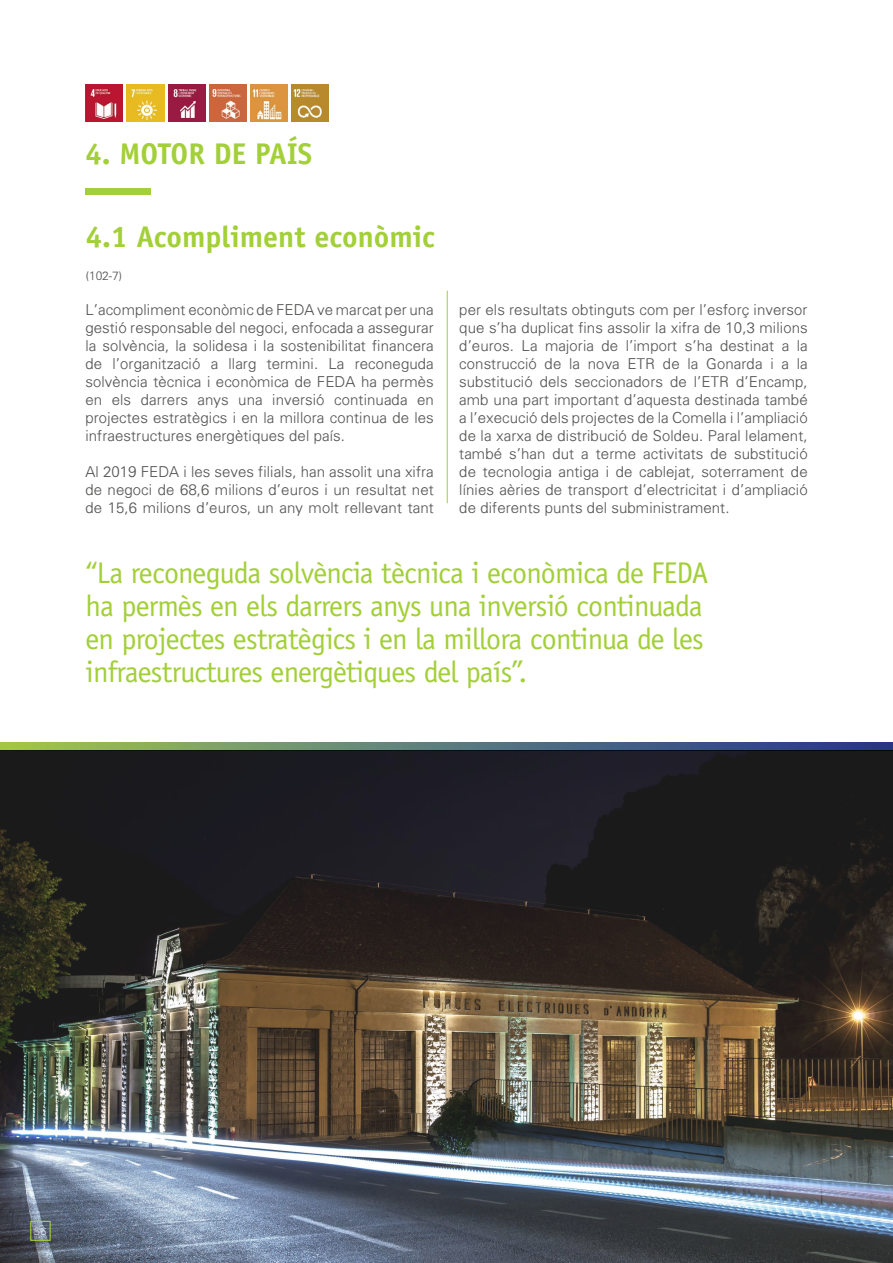
<style>
.page{position:relative;width:893px;height:1263px;background:#fff}
.page>*{position:absolute;margin:0;border:0;box-sizing:border-box;transform-origin:0 0}
.t1{font:30px/33px "Officina Sans Std";letter-spacing:-.025em;color:#a3cf38}
.t2{font:700 30px "Officina Sans Std";color:#a3cf38}
.t3{font:300 15px/18px "Univers";letter-spacing:.01em;color:#575756;text-align:justify}
.t4{font:300 12px "Univers";color:#575756}
.t5{font:300 10.5px "Gotham";color:#fff}
</style>
<div class="page">
<div style="left:85px;top:188px;width:66px;height:7px;background:#a3cf38"></div>
<hr style="left:447px;top:291px;width:1px;height:212px;background:#a3cf38">
<img style="left:0;top:750px;width:893px;height:513px">
<svg style="left:0;top:743px;width:893px;height:7px;background:#5e7c74"></svg>
<div style="left:30px;top:1221px;width:21px;height:20px;border:1px solid #a3cf38"></div>
<img style="left:86px;top:85px;width:37px;height:37px">
<img style="left:127px;top:85px;width:37px;height:37px">
<img style="left:168px;top:85px;width:37px;height:37px">
<img style="left:209px;top:85px;width:37px;height:37px">
<img style="left:250px;top:85px;width:37px;height:37px">
<img style="left:291px;top:85px;width:37px;height:37px">
<h1 class="t2" style="left:85px;top:135px;width:229px">4. MOTOR DE PAÍS</h1>
<h1 class="t2" style="left:85px;top:218px;width:351px">4.1 Acompliment econòmic</h1>
<p class="t4" style="left:86px;top:269px;width:38px">(102-7)</p>
<p class="t3" style="left:85px;top:300px;width:350px">L’acompliment econòmic de FEDA ve marcat per una gestió responsable del negoci, enfocada a assegurar la solvència, la solidesa i la sostenibilitat financera de l’organització a llarg termini. La reconeguda solvència tècnica i econòmica de FEDA ha permès en els darrers anys una inversió continuada en projectes estratègics i en la millora continua de les infraestructures energètiques del país.</p>
<p class="t3" style="left:85px;top:462px;width:350px">Al 2019 FEDA i les seves filials, han assolit una xifra de negoci de 68,6 milions d’euros i un resultat net de 15,6 milions d’euros, un any molt rellevant tant</p>
<p class="t3" style="left:459px;top:300px;width:350px">per els resultats obtinguts com per l’esforç inversor que s’ha duplicat fins assolir la xifra de 10,3 milions d’euros. La majoria de l’import s’ha destinat a la construcció de la nova ETR de la Gonarda i a la substitució dels seccionadors de l’ETR d’Encamp, amb una part important d’aquesta destinada també a l’execució dels projectes de la Comella i l’ampliació de la xarxa de distribució de Soldeu. Paral·lelament, també s’han dut a terme activitats de substitució de tecnologia antiga i de cablejat, soterrament de línies aèries de transport d’electricitat i d’ampliació de diferents punts del subministrament.</p>
<h1 class="t1" style="left:85px;top:556px;width:625px">“La reconeguda solvència tècnica i econòmica de FEDA ha permès en els darrers anys una inversió continuada en projectes estratègics i en la millora continua de les infraestructures energètiques del país”.</h1>
<p class="t5" style="left:34px;top:1225px;width:15px">56</p>
</div>
